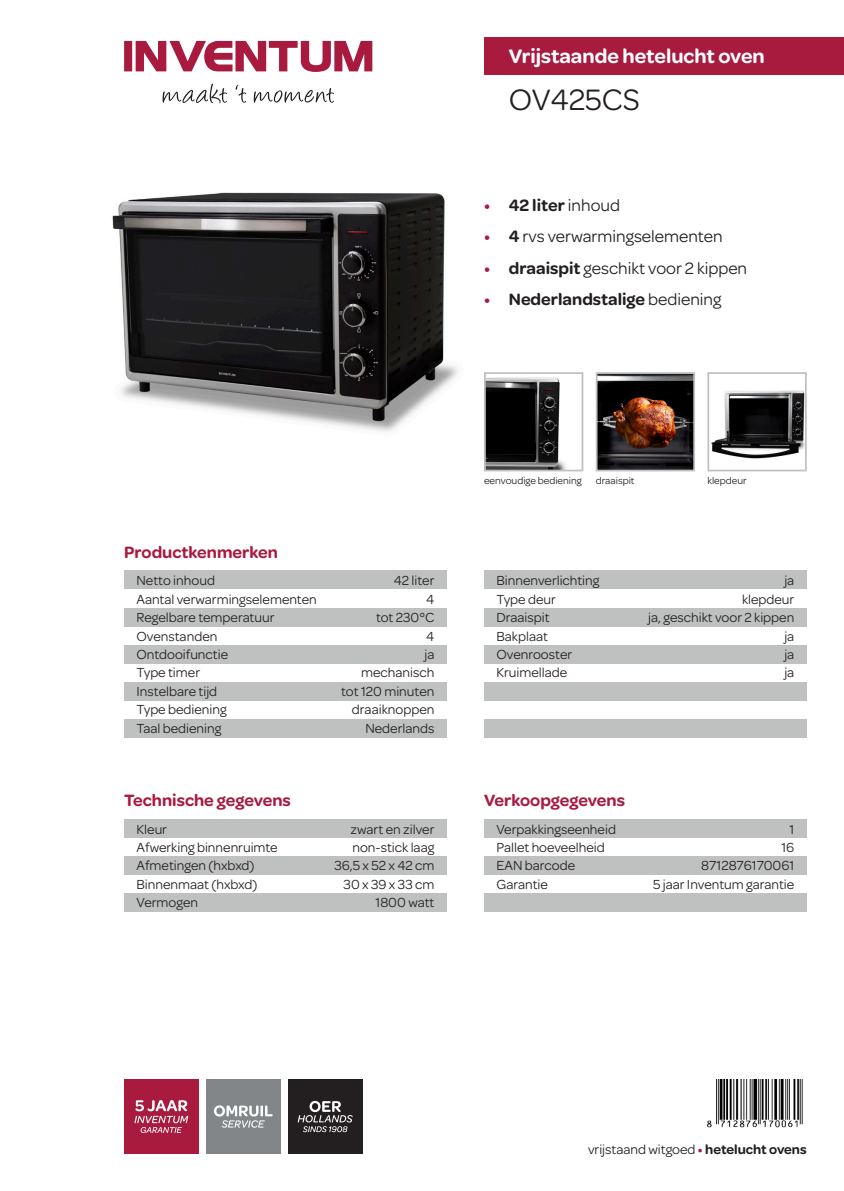
<style>
.page{position:relative;width:844px;height:1191px;background:#fff}
.page>*{position:absolute;margin:0;border:0;box-sizing:border-box;transform-origin:0 0}
.t1{font:31.5px "Omnes";color:#231f20}
.t2{font:600 21px "Omnes";color:#fff}
.t3{font:17.5px "Omnes";color:#231f20}
.t4{font:600 17.5px "Omnes";color:#a91a3f}
.t5{font:600 17.5px "Omnes";color:#231f20}
.t6{font:14px "Omnes";color:#231f20}
.t7{font:10.5px "Omnes";color:#231f20}
.s1{color:#a91a3f}
.s2{font-weight:400}
.s3{font-weight:600;color:#a91a3f}
.s4{font-weight:600}
</style>
<div class="page">
<svg style="left:162px;top:84px;width:65px;height:19px"></svg>
<svg style="left:235px;top:85px;width:11px;height:18px"></svg>
<svg style="left:254px;top:88px;width:80px;height:15px"></svg>
<div style="left:124px;top:41px;width:8px;height:30px;background:#a91a3f;border:2px solid #a91a3f"></div>
<svg style="left:135px;top:40px;width:238px;height:32px"></svg>
<div style="left:484px;top:37px;width:359px;height:37px;background:#a91a3f"></div>
<div style="left:124px;top:570px;width:322px;height:19px;background:#bfc1c1"></div>
<div style="left:484px;top:570px;width:322px;height:19px;background:#bfc1c1"></div>
<div style="left:124px;top:819px;width:322px;height:18px;background:#bfc1c1"></div>
<div style="left:484px;top:819px;width:322px;height:18px;background:#bfc1c1"></div>
<div style="left:124px;top:608px;width:322px;height:18px;background:#bfc1c1"></div>
<div style="left:484px;top:608px;width:322px;height:18px;background:#bfc1c1"></div>
<div style="left:124px;top:856px;width:322px;height:18px;background:#bfc1c1"></div>
<div style="left:484px;top:856px;width:322px;height:18px;background:#bfc1c1"></div>
<div style="left:484px;top:893px;width:322px;height:19px;background:#bfc1c1"></div>
<div style="left:124px;top:645px;width:322px;height:18px;background:#bfc1c1"></div>
<div style="left:484px;top:645px;width:322px;height:18px;background:#bfc1c1"></div>
<div style="left:124px;top:893px;width:322px;height:19px;background:#bfc1c1"></div>
<div style="left:124px;top:682px;width:322px;height:19px;background:#bfc1c1"></div>
<div style="left:484px;top:682px;width:322px;height:19px;background:#bfc1c1"></div>
<div style="left:124px;top:719px;width:322px;height:19px;background:#bfc1c1"></div>
<div style="left:484px;top:719px;width:322px;height:19px;background:#bfc1c1"></div>
<img style="left:487px;top:377px;width:79px;height:91px">
<div style="left:484px;top:372px;width:99px;height:99px;border:2px solid #bfc1c1"></div>
<img style="left:707px;top:1079px;width:96px;height:49px">
<img style="left:112px;top:192px;width:346px;height:240px">
<img style="left:711px;top:390px;width:92px;height:69px">
<div style="left:707px;top:372px;width:99px;height:99px;border:2px solid #bfc1c1"></div>
<img style="left:598px;top:375px;width:93px;height:93px">
<div style="left:595px;top:372px;width:99px;height:99px;border:2px solid #bfc1c1"></div>
<div style="left:206px;top:1079px;width:74px;height:74px;background:#828688"></div>
<svg style="left:214px;top:1105px;width:58px;height:22px"></svg>
<div style="left:288px;top:1079px;width:74px;height:74px;background:#231f20"></div>
<svg style="left:297px;top:1101px;width:55px;height:31px"></svg>
<div style="left:124px;top:1079px;width:74px;height:74px;background:#a91a3f"></div>
<svg style="left:134px;top:1100px;width:54px;height:33px"></svg>
<p class="t2" style="left:508px;top:41px;width:257px">Vrijstaande hetelucht oven</p>
<p class="t1" style="left:508px;top:78px;width:132px">OV425CS</p>
<p class="t5" style="left:484px;top:192px;width:137px"><span class="s1">•</span> 42 liter <span class="s2">inhoud</span></p>
<p class="t3" style="left:484px;top:225px;width:240px"><span class="s3">•</span> <span class="s4">4</span> rvs verwarmingselementen</p>
<p class="t3" style="left:484px;top:256px;width:264px"><span class="s3">•</span> <span class="s4">draaispit</span> geschikt voor 2 kippen</p>
<p class="t5" style="left:484px;top:287px;width:239px"><span class="s1">•</span> Nederlandstalige <span class="s2">bediening</span></p>
<p class="t4" style="left:124px;top:540px;width:155px">Productkenmerken</p>
<p class="t6" style="left:136px;top:571px;width:80px">Netto inhoud</p>
<p class="t6" style="left:393px;top:571px;width:42px">42 liter</p>
<p class="t6" style="left:136px;top:589px;width:182px">Aantal verwarmingselementen</p>
<p class="t6" style="left:426px;top:589px;width:10px">4</p>
<p class="t6" style="left:136px;top:608px;width:139px">Regelbare temperatuur</p>
<p class="t6" style="left:376px;top:608px;width:60px">tot 230°C</p>
<p class="t6" style="left:136px;top:626px;width:82px">Ovenstanden</p>
<p class="t6" style="left:426px;top:626px;width:10px">4</p>
<p class="t6" style="left:136px;top:645px;width:93px">Ontdooifunctie</p>
<p class="t6" style="left:424px;top:645px;width:11px">ja</p>
<p class="t6" style="left:136px;top:663px;width:65px">Type timer</p>
<p class="t6" style="left:361px;top:663px;width:75px">mechanisch</p>
<p class="t6" style="left:136px;top:681px;width:82px">Instelbare tijd</p>
<p class="t6" style="left:341px;top:681px;width:95px">tot 120 minuten</p>
<p class="t6" style="left:136px;top:700px;width:92px">Type bediening</p>
<p class="t6" style="left:352px;top:700px;width:84px">draaiknoppen</p>
<p class="t6" style="left:136px;top:718px;width:86px">Taal bediening</p>
<p class="t6" style="left:365px;top:718px;width:70px">Nederlands</p>
<p class="t4" style="left:124px;top:788px;width:168px">Technische gegevens</p>
<p class="t6" style="left:136px;top:819px;width:32px">Kleur</p>
<p class="t6" style="left:350px;top:819px;width:85px">zwart en zilver</p>
<p class="t6" style="left:136px;top:838px;width:143px">Afwerking binnenruimte</p>
<p class="t6" style="left:352px;top:838px;width:83px">non-stick laag</p>
<p class="t6" style="left:136px;top:856px;width:119px">Afmetingen (hxbxd)</p>
<p class="t6" style="left:334px;top:856px;width:101px">36,5 x 52 x 42 cm</p>
<p class="t6" style="left:136px;top:874px;width:122px">Binnenmaat (hxbxd)</p>
<p class="t6" style="left:343px;top:874px;width:92px">30 x 39 x 33 cm</p>
<p class="t6" style="left:136px;top:893px;width:63px">Vermogen</p>
<p class="t6" style="left:375px;top:893px;width:60px">1800 watt</p>
<p class="t7" style="left:484px;top:473px;width:99px">eenvoudige bediening</p>
<p class="t7" style="left:595px;top:473px;width:40px">draaispit</p>
<p class="t7" style="left:707px;top:473px;width:41px">klepdeur</p>
<p class="t6" style="left:496px;top:571px;width:104px">Binnenverlichting</p>
<p class="t6" style="left:784px;top:571px;width:11px">ja</p>
<p class="t6" style="left:496px;top:589px;width:61px">Type deur</p>
<p class="t6" style="left:741px;top:589px;width:54px">klepdeur</p>
<p class="t6" style="left:496px;top:608px;width:55px">Draaispit</p>
<p class="t6" style="left:648px;top:608px;width:148px">ja, geschikt voor 2 kippen</p>
<p class="t6" style="left:496px;top:626px;width:53px">Bakplaat</p>
<p class="t6" style="left:784px;top:626px;width:11px">ja</p>
<p class="t6" style="left:496px;top:645px;width:77px">Ovenrooster</p>
<p class="t6" style="left:784px;top:645px;width:11px">ja</p>
<p class="t6" style="left:496px;top:663px;width:72px">Kruimellade</p>
<p class="t6" style="left:784px;top:663px;width:11px">ja</p>
<p class="t4" style="left:484px;top:788px;width:142px">Verkoopgegevens</p>
<p class="t6" style="left:496px;top:819px;width:121px">Verpakkingseenheid</p>
<p class="t6" style="left:789px;top:819px;width:6px">1</p>
<p class="t6" style="left:496px;top:838px;width:110px">Pallet hoeveelheid</p>
<p class="t6" style="left:781px;top:838px;width:14px">16</p>
<p class="t6" style="left:496px;top:856px;width:80px">EAN barcode</p>
<p class="t6" style="left:701px;top:856px;width:94px">8712876170061</p>
<p class="t6" style="left:496px;top:874px;width:53px">Garantie</p>
<p class="t6" style="left:652px;top:874px;width:143px">5 jaar Inventum garantie</p>
<p class="t6" style="left:588px;top:1139px;width:220px">vrijstaand witgoed <span class="s3">•</span> <span class="s4">hetelucht ovens</span></p>
</div>
